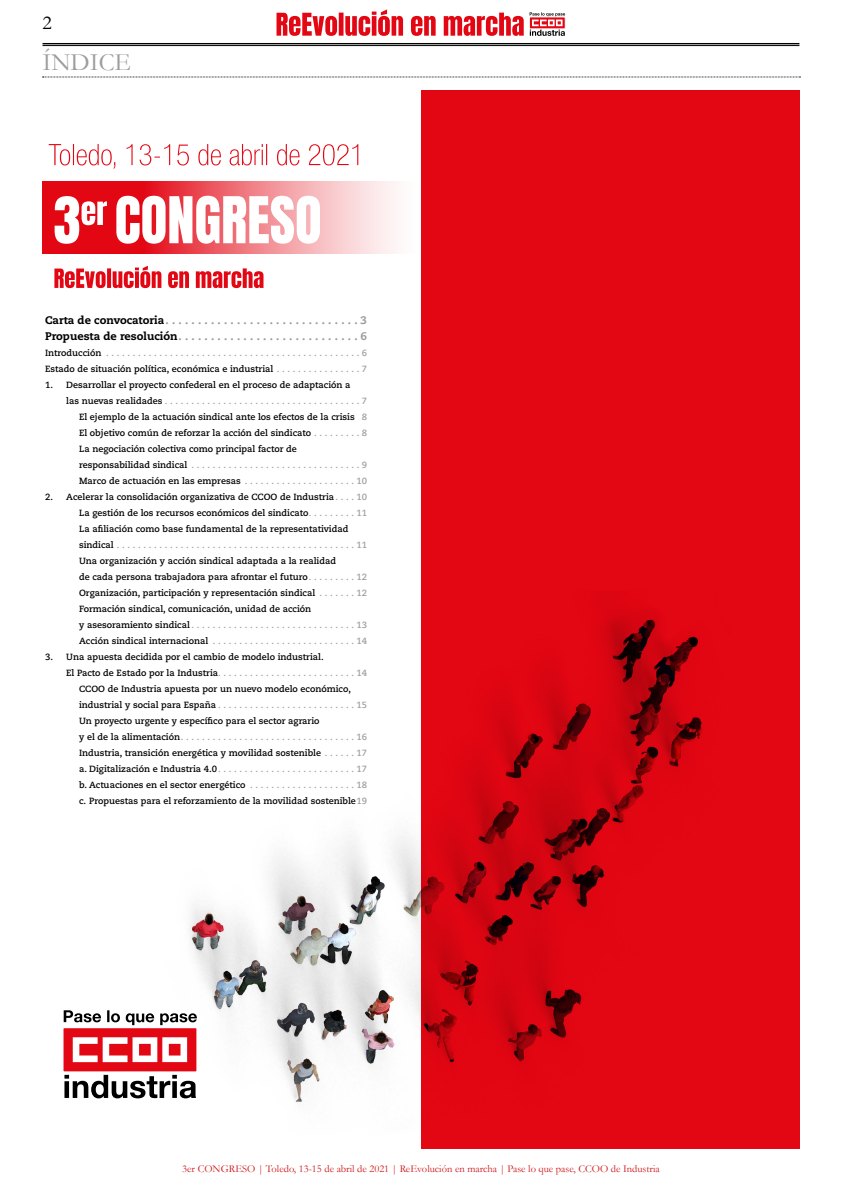
<style>
.page{position:relative;width:842px;height:1191px;background:#fff}
.page>*{position:absolute;margin:0;border:0;box-sizing:border-box;transform-origin:0 0}
.t1{font:25px "Garamond";color:#9d9d9c}
.t2{font:20px "Garamond";color:#000}
.t3{font:800 11px/16px "Caecilia";color:#9d9d9c}
.t4{font:10.5px "Garamond";color:#cd1719}
.t5{font:700 9px/16px "Caecilia";color:#000}
.t6{font:700 9px/16px "Caecilia";color:#9d9d9c}
.s1{color:#000}
.s2{color:#9d9d9c}
</style>
<div class="page">
<svg style="left:276px;top:9px;width:248px;height:27px"></svg>
<svg style="left:530px;top:12px;width:35px;height:24px"></svg>
<hr style="left:43px;top:45px;width:756px;height:1px;background:#000">
<hr style="left:43px;top:43px;width:756px;height:1px;background:#000">
<svg style="left:43px;top:77px;width:757px;height:1px"></svg>
<svg style="left:43px;top:181px;width:352px;height:72px"></svg>
<svg style="left:54px;top:266px;width:209px;height:22px"></svg>
<svg style="left:55px;top:196px;width:265px;height:48px"></svg>
<svg style="left:49px;top:144px;width:309px;height:25px"></svg>
<div style="left:421px;top:90px;width:378px;height:1058px;background:#e30613"></div>
<img style="left:63px;top:590px;width:737px;height:548px">
<div style="left:62px;top:1026px;width:136px;height:47px;background:#e30613;border:2px solid #fff"></div>
<svg style="left:73px;top:1037px;width:114px;height:25px"></svg>
<svg style="left:64px;top:1010px;width:133px;height:15px"></svg>
<svg style="left:64px;top:1074px;width:132px;height:24px"></svg>
<h2 class="t2" style="left:43px;top:11px;width:11px">2</h2>
<h1 class="t1" style="left:43px;top:47px;width:90px">ÍNDICE</h1>
<p class="t3" style="left:45px;top:312px;width:324px"><span class="s1">Carta de convocatoria</span> . . . . . . . . . . . . . . . . . . . . . . . . . . . . . 3<br><span class="s1">Propuesta de resolución</span> . . . . . . . . . . . . . . . . . . . . . . . . . . . 6</p>
<p class="t6" style="left:45px;top:345px;width:324px"><span class="s1">Introducción</span> . . . . . . . . . . . . . . . . . . . . . . . . . . . . . . . . . . . . . . . . . . . . . . . 6<br><span class="s1">Estado de situación política, económica e industrial</span> . . . . . . . . . . . . . . . 7</p>
<p class="t5" style="left:45px;top:377px;width:307px">1. Desarrollar el proyecto confederal en el proceso de adaptación a</p>
<p class="t6" style="left:66px;top:393px;width:302px"><span class="s1">las nuevas realidades</span> . . . . . . . . . . . . . . . . . . . . . . . . . . . . . . . . . . . . 7</p>
<p class="t5" style="left:79px;top:409px;width:289px">El ejemplo de la actuación sindical ante los efectos de la crisis <span class="s2">8</span></p>
<p class="t5" style="left:79px;top:425px;width:289px">El objetivo común de reforzar la acción del sindicato <span class="s2">. . . . . . . . 8</span></p>
<p class="t5" style="left:79px;top:441px;width:219px">La negociación colectiva como principal factor de</p>
<p class="t6" style="left:79px;top:457px;width:289px"><span class="s1">responsabilidad sindical</span> . . . . . . . . . . . . . . . . . . . . . . . . . . . . . . . 9</p>
<p class="t5" style="left:79px;top:473px;width:289px">Marco de actuación en las empresas <span class="s2">. . . . . . . . . . . . . . . . . . . . 10</span></p>
<p class="t5" style="left:79px;top:489px;width:289px;text-indent:-34px">2. Acelerar la consolidación organizativa de CCOO de Industria <span class="s2">. . . 10<br></span>La gestión de los recursos económicos del sindicato <span class="s2">. . . . . . . . 11<br></span>La afiliación como base fundamental de la representatividad sindical <span class="s2">. . . . . . . . . . . . . . . . . . . . . . . . . . . . . . . . . . . . . . . . . . . . 11<br></span>Una organización y acción sindical adaptada a la realidad<br>de cada persona trabajadora para afrontar el futuro <span class="s2">. . . . . . . . 12<br></span>Organización, participación y representación sindical <span class="s2">. . . . . . 12<br></span>Formación sindical, comunicación, unidad de acción<br>y asesoramiento sindical <span class="s2">. . . . . . . . . . . . . . . . . . . . . . . . . . . . . . 13<br></span>Acción sindical internacional <span class="s2">. . . . . . . . . . . . . . . . . . . . . . . . . . 14</span></p>
<p class="t5" style="left:45px;top:649px;width:279px">3. Una apuesta decidida por el cambio de modelo industrial.</p>
<p class="t5" style="left:66px;top:665px;width:302px">El Pacto de Estado por la Industria <span class="s2">. . . . . . . . . . . . . . . . . . . . . . . . . 14</span></p>
<p class="t5" style="left:79px;top:681px;width:274px">CCOO de Industria apuesta por un nuevo modelo económico,</p>
<p class="t5" style="left:79px;top:697px;width:289px">industrial y social para España <span class="s2">. . . . . . . . . . . . . . . . . . . . . . . . . 15</span></p>
<p class="t5" style="left:79px;top:713px;width:242px">Un proyecto urgente y específico para el sector agrario</p>
<p class="t6" style="left:79px;top:729px;width:289px"><span class="s1">y el de la alimentación</span> . . . . . . . . . . . . . . . . . . . . . . . . . . . . . . . . 16</p>
<p class="t5" style="left:79px;top:745px;width:289px">Industria, transición energética y movilidad sostenible <span class="s2">. . . . . 17</span></p>
<p class="t5" style="left:79px;top:761px;width:289px">a. Digitalización e Industria 4.0 <span class="s2">. . . . . . . . . . . . . . . . . . . . . . . . . 17</span></p>
<p class="t5" style="left:79px;top:777px;width:289px">b. Actuaciones en el sector energético <span class="s2">. . . . . . . . . . . . . . . . . . . 18</span></p>
<p class="t5" style="left:79px;top:793px;width:289px">c. Propuestas para el reforzamiento de la movilidad sostenible<span class="s2">19</span></p>
<p class="t4" style="left:182px;top:1162px;width:479px">3er CONGRESO | Toledo, 13-15 de abril de 2021 | ReEvolución en marcha | Pase lo que pase, CCOO de Industria</p>
</div>
